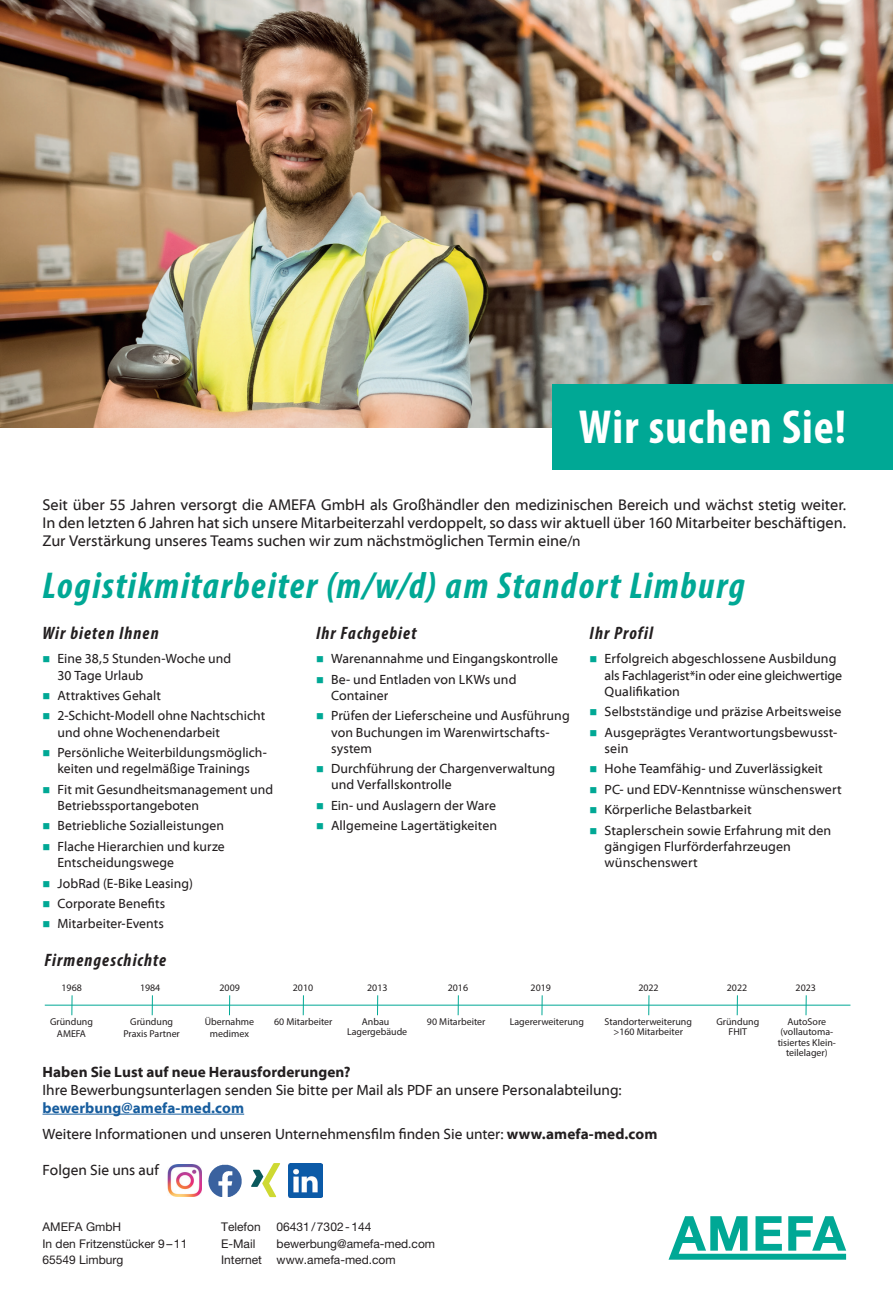
<style>
.page{position:relative;width:893px;height:1297px;background:#fff}
.page>*{position:absolute;margin:0;border:0;box-sizing:border-box;transform-origin:0 0}
.t1{font:700 condensed 48px "Myriad Pro";letter-spacing:.02em;color:#fff}
.t2{font:italic 700 condensed 37.5px "Myriad Pro";letter-spacing:.045em;color:#00a895}
.t3{font:italic 700 condensed 18px "Myriad Pro";letter-spacing:.06em;color:#231f20}
.t4{font:15.75px/18px "Myriad Web Pro";color:#231f20;text-align:justify}
.t5{font:15px/26.5px "Myriad Web Pro";color:#231f20}
.t6{font:700 15px "Myriad Web Pro";letter-spacing:.005em;color:#231f20}
.t7{font:13.5px/16.2px "Myriad Web Pro";letter-spacing:.005em;color:#231f20}
.t8{font:12px/16.5px "Helvetica Neue LT Pro";color:#231f20}
.t9{font:9.9px/10.6px "Myriad Pro";color:#231f20;text-align:center}
.s1{font-size:15px}
.s2{color:#00a895}
.s3{font-weight:700;color:#175d9e}
.s4{font-weight:700}
</style>
<div class="page">
<img style="left:0;top:0;width:893px;height:427px">
<div style="left:553px;top:385px;width:340px;height:85px;background:#00a895"></div>
<svg style="left:668px;top:1216px;width:178px;height:44px"></svg>
<hr style="left:43px;top:1114px;width:201px;height:1px;background:#175d9e">
<img style="left:168px;top:1164px;width:34px;height:33px">
<img style="left:208px;top:1164px;width:34px;height:33px">
<svg style="left:251px;top:1163px;width:29px;height:34px"></svg>
<img style="left:288px;top:1163px;width:34px;height:34px">
<hr style="left:45px;top:1005px;width:805px;height:1px;background:#00a895">
<svg style="left:72px;top:995px;width:1px;height:20px"></svg>
<svg style="left:152px;top:995px;width:1px;height:20px"></svg>
<svg style="left:229px;top:995px;width:1px;height:20px"></svg>
<svg style="left:303px;top:995px;width:1px;height:20px"></svg>
<svg style="left:458px;top:995px;width:1px;height:20px"></svg>
<svg style="left:542px;top:995px;width:1px;height:20px"></svg>
<svg style="left:648px;top:995px;width:1px;height:20px"></svg>
<svg style="left:377px;top:995px;width:1px;height:20px"></svg>
<svg style="left:737px;top:995px;width:1px;height:20px"></svg>
<svg style="left:806px;top:995px;width:1px;height:20px"></svg>
<h1 class="t1" style="left:579px;top:397px;width:269px">Wir suchen Sie!</h1>
<p class="t4" style="left:43px;top:496px;width:805px">Seit über 55 Jahren versorgt die AMEFA GmbH als Großhändler den medizinischen Bereich und wächst stetig weiter.<br>In den letzten 6 Jahren hat sich unsere Mitarbeiterzahl verdoppelt, so dass wir aktuell über 160 Mitarbeiter beschäftigen.<br>Zur Verstärkung unseres Teams suchen wir zum nächstmöglichen Termin eine<span class="s1">/n</span></p>
<h2 class="t2" style="left:43px;top:562px;width:704px">Logistikmitarbeiter (m/w/d) am Standort Limburg</h2>
<h3 class="t3" style="left:43px;top:621px;width:118px">Wir bieten Ihnen</h3>
<p class="t7" style="left:58px;top:651px;width:175px;text-indent:-15px"><span class="s2">■</span> Eine 38,5 Stunden-Woche und<br>30 Tage Urlaub</p>
<p class="t7" style="left:43px;top:688px;width:120px"><span class="s2">■</span> Attraktives Gehalt</p>
<p class="t7" style="left:58px;top:708px;width:209px;text-indent:-15px"><span class="s2">■</span> 2-Schicht-Modell ohne Nachtschicht und ohne Wochenendarbeit</p>
<p class="t7" style="left:43px;top:745px;width:226px;text-align:center"><span class="s2">■</span> Persönliche Weiterbildungsmöglich&shy;keiten und regelmäßige Trainings</p>
<p class="t7" style="left:58px;top:781px;width:217px;text-indent:-15px"><span class="s2">■</span> Fit mit Gesundheitsmanagement und<br>Betriebssportangeboten</p>
<p class="t7" style="left:43px;top:818px;width:183px"><span class="s2">■</span> Betriebliche Sozialleistungen</p>
<p class="t7" style="left:58px;top:838px;width:169px;text-indent:-15px"><span class="s2">■</span> Flache Hierarchien und kurze<br>Entscheidungswege</p>
<p class="t7" style="left:43px;top:875px;width:152px"><span class="s2">■</span> JobRad (E-Bike Leasing)</p>
<p class="t7" style="left:43px;top:896px;width:124px"><span class="s2">■</span> Corporate Benefits</p>
<p class="t7" style="left:43px;top:916px;width:123px"><span class="s2">■</span> Mitarbeiter-Events</p>
<h3 class="t3" style="left:316px;top:621px;width:102px">Ihr Fachgebiet</h3>
<p class="t7" style="left:316px;top:651px;width:244px"><span class="s2">■</span> Warenannahme und Eingangskontrolle</p>
<p class="t7" style="left:331px;top:671px;width:187px;text-indent:-15px"><span class="s2">■</span> Be- und Entladen von LKWs und<br>Container</p>
<p class="t7" style="left:331px;top:708px;width:240px;text-indent:-15px"><span class="s2">■</span> Prüfen der Lieferscheine und Ausführung von Buchungen im Warenwirtschafts&shy;system</p>
<p class="t7" style="left:331px;top:761px;width:226px;text-indent:-15px"><span class="s2">■</span> Durchführung der Chargenverwaltung und Verfallskontrolle</p>
<p class="t7" style="left:316px;top:798px;width:182px"><span class="s2">■</span> Ein- und Auslagern der Ware</p>
<p class="t7" style="left:316px;top:818px;width:183px"><span class="s2">■</span> Allgemeine Lagertätigkeiten</p>
<h3 class="t3" style="left:590px;top:621px;width:65px">Ihr Profil</h3>
<p class="t7" style="left:605px;top:651px;width:239px;text-indent:-15px"><span class="s2">■</span> Erfolgreich abgeschlossene Ausbildung als Fachlagerist*in oder eine gleichwertige<br>Qualifikation</p>
<p class="t7" style="left:590px;top:704px;width:253px"><span class="s2">■</span> Selbstständige und präzise Arbeitsweise</p>
<p class="t7" style="left:605px;top:724px;width:234px;text-indent:-15px"><span class="s2">■</span> Ausgeprägtes Verantwortungsbewusst&shy;sein</p>
<p class="t7" style="left:590px;top:761px;width:235px"><span class="s2">■</span> Hohe Teamfähig- und Zuverlässigkeit</p>
<p class="t7" style="left:590px;top:781px;width:253px"><span class="s2">■</span> PC- und EDV-Kenntnisse wünschenswert</p>
<p class="t7" style="left:590px;top:802px;width:163px"><span class="s2">■</span> Körperliche Belastbarkeit</p>
<p class="t7" style="left:605px;top:822px;width:228px;text-indent:-15px"><span class="s2">■</span> Staplerschein sowie Erfahrung mit den gängigen Flurförderfahrzeugen wünschenswert</p>
<h3 class="t3" style="left:45px;top:949px;width:123px">Firmengeschichte</h3>
<p class="t9" style="left:61px;top:982px;width:22px">1968</p>
<p class="t9" style="left:50px;top:1015px;width:44px;line-height:11.9px">Gründung<br>AMEFA</p>
<p class="t9" style="left:140px;top:982px;width:22px">1984</p>
<p class="t9" style="left:123px;top:1015px;width:58px;line-height:11.9px">Gründung<br>Praxis Partner</p>
<p class="t9" style="left:220px;top:982px;width:22px">2009</p>
<p class="t9" style="left:205px;top:1015px;width:51px;line-height:11.9px">Übernahme medimex</p>
<p class="t9" style="left:293px;top:982px;width:22px">2010</p>
<p class="t9" style="left:274px;top:1016px;width:60px">60 Mitarbeiter</p>
<p class="t9" style="left:727px;top:982px;width:22px">2022</p>
<p class="t9" style="left:796px;top:982px;width:22px">2023</p>
<p class="t9" style="left:367px;top:982px;width:22px">2013</p>
<p class="t9" style="left:347px;top:1016px;width:62px">Anbau<br>Lagergebäude</p>
<p class="t9" style="left:716px;top:1016px;width:44px">Gründung<br>FHIT</p>
<p class="t9" style="left:778px;top:1016px;width:60px">AutoSore (vollautoma&shy;tisiertes Klein&shy;teilelager)</p>
<p class="t9" style="left:448px;top:982px;width:22px">2016</p>
<p class="t9" style="left:427px;top:1016px;width:60px">90 Mitarbeiter</p>
<p class="t9" style="left:531px;top:982px;width:22px">2019</p>
<p class="t9" style="left:510px;top:1016px;width:76px">Lagererweiterung</p>
<p class="t9" style="left:638px;top:982px;width:22px">2022</p>
<p class="t9" style="left:605px;top:1016px;width:89px">Standorterweiterung &gt;160 Mitarbeiter</p>
<p class="t6" style="left:43px;top:1063px;width:310px">Haben Sie Lust auf neue Herausforderungen?</p>
<p class="t5" style="left:43px;top:1077px;width:581px">Ihre Bewerbungsunterlagen senden Sie bitte per Mail als PDF an unsere Personalabteilung:</p>
<p class="t5" style="left:43px;top:1095px;width:616px"><span class="s3">bewerbung@amefa-med.com<br></span>Weitere Informationen und unseren Unternehmensfilm finden Sie unter: <span class="s4">www.amefa-med.com</span></p>
<p class="t5" style="left:43px;top:1157px;width:118px">Folgen Sie uns auf</p>
<p class="t8" style="left:43px;top:1218px;width:146px">AMEFA GmbH<br>In den Fritzenstücker 9 – 11<br>65549 Limburg</p>
<p class="t8" style="left:221px;top:1218px;width:41px">Telefon</p>
<p class="t8" style="left:277px;top:1218px;width:96px">06431 / 7302 - 144</p>
<p class="t8" style="left:221px;top:1235px;width:216px;text-indent:56px">bewerbung@amefa-med.com<br>Internet www.amefa-med.com</p>
<p class="t8" style="left:221px;top:1235px;width:36px">E-Mail</p>
</div>
